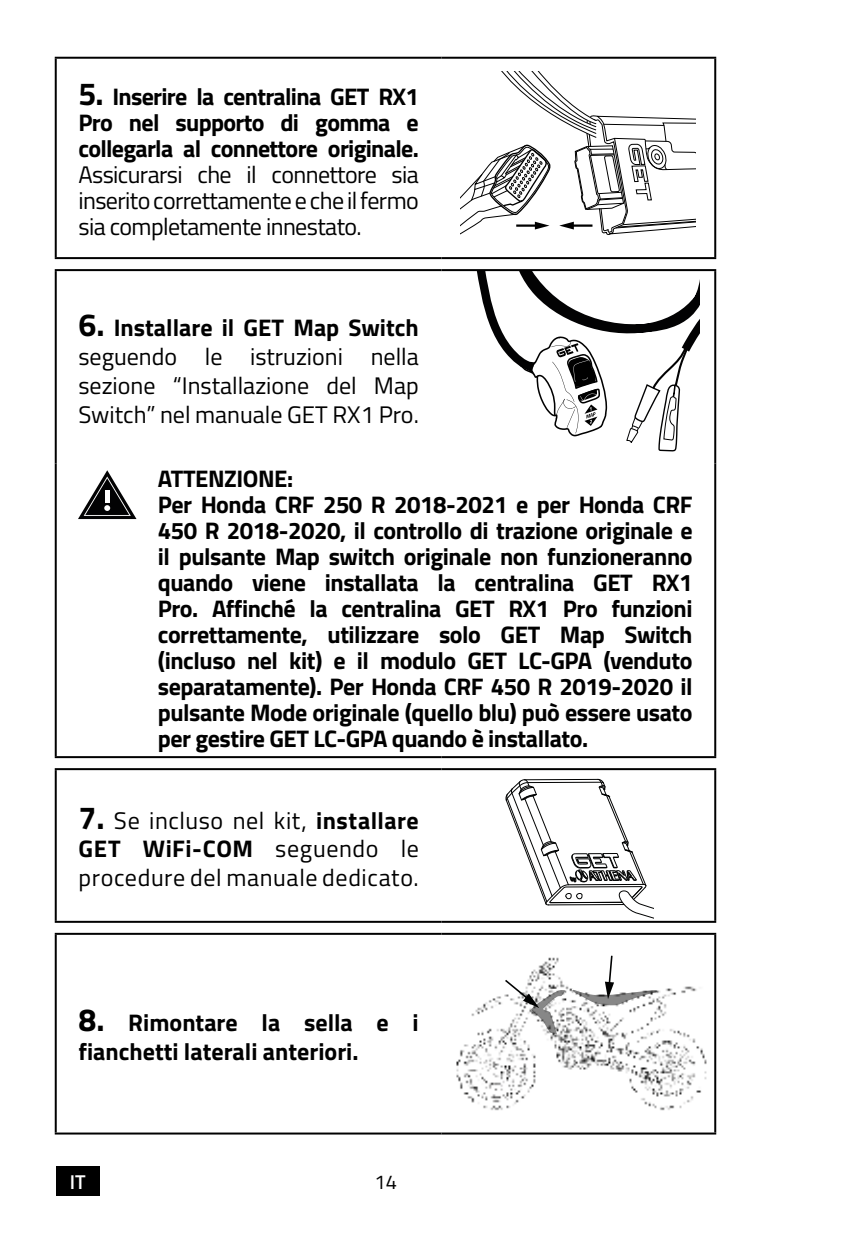
<style>
.page{position:relative;width:851px;height:1248px;background:#fff}
.page>*{position:absolute;margin:0;border:0;box-sizing:border-box;transform-origin:0 0}
.t1{font:700 24px/26px "Titillium";letter-spacing:-.02em;color:#000;text-align:justify}
.t2{font:24px/28.8px "Titillium";color:#000;text-align:justify}
.t3{font:700 24px/28.8px "Titillium";color:#000}
.t4{font:600 20px "Titillium";color:#fff}
.t5{font:20px "Titillium";color:#000}
.s1{font-size:32px}
.s2{font-weight:700;font-size:32px}
.s3{font-weight:700}
</style>
<div class="page">
<div style="left:56px;top:1166px;width:43px;height:29px;background:#000"></div>
<hr style="left:55px;top:57px;width:386px;height:2px;background:#000">
<hr style="left:55px;top:59px;width:2px;height:198px;background:#000">
<hr style="left:441px;top:57px;width:275px;height:2px;background:#000">
<hr style="left:714px;top:59px;width:2px;height:198px;background:#000">
<hr style="left:55px;top:257px;width:386px;height:2px;background:#000">
<hr style="left:441px;top:257px;width:275px;height:2px;background:#000">
<hr style="left:55px;top:269px;width:386px;height:2px;background:#000">
<hr style="left:55px;top:271px;width:2px;height:192px;background:#000">
<hr style="left:441px;top:269px;width:275px;height:2px;background:#000">
<hr style="left:714px;top:271px;width:2px;height:192px;background:#000">
<hr style="left:55px;top:463px;width:2px;height:293px;background:#000">
<hr style="left:714px;top:463px;width:2px;height:293px;background:#000">
<hr style="left:55px;top:756px;width:386px;height:2px;background:#000">
<hr style="left:441px;top:756px;width:275px;height:2px;background:#000">
<hr style="left:55px;top:768px;width:386px;height:2px;background:#000">
<hr style="left:55px;top:770px;width:2px;height:150px;background:#000">
<hr style="left:441px;top:768px;width:275px;height:2px;background:#000">
<hr style="left:714px;top:770px;width:2px;height:150px;background:#000">
<hr style="left:55px;top:920px;width:386px;height:2px;background:#000">
<hr style="left:441px;top:920px;width:275px;height:2px;background:#000">
<hr style="left:55px;top:932px;width:386px;height:2px;background:#000">
<hr style="left:55px;top:934px;width:2px;height:198px;background:#000">
<hr style="left:441px;top:932px;width:275px;height:2px;background:#000">
<hr style="left:714px;top:934px;width:2px;height:198px;background:#000">
<hr style="left:55px;top:1132px;width:386px;height:2px;background:#000">
<hr style="left:441px;top:1132px;width:275px;height:2px;background:#000">
<svg style="left:460px;top:71px;width:235px;height:164px"></svg>
<svg style="left:471px;top:271px;width:228px;height:181px"></svg>
<svg style="left:505px;top:778px;width:148px;height:141px"></svg>
<img style="left:456px;top:957px;width:251px;height:154px">
<svg style="left:572px;top:955px;width:85px;height:50px"></svg>
<svg style="left:503px;top:978px;width:62px;height:56px"></svg>
<svg style="left:78px;top:470px;width:58px;height:49px"></svg>
<p class="t1" style="left:78px;top:82px;width:342px"><span class="s1">5.</span> Inserire la centralina GET RX1<br>Pro nel supporto di gomma e collegarla al connettore originale.</p>
<p class="t2" style="left:78px;top:160px;width:342px;line-height:26px">Assicurarsi che il connettore sia inserito correttamente e che il fermo sia completamente innestato.</p>
<p class="t2" style="left:78px;top:312px;width:342px"><span class="s2">6.</span> <span class="s3">Installare il GET Map Switch </span>seguendo le istruzioni nella sezione “Installazione del Map Switch” nel manuale GET RX1 Pro.</p>
<p class="t1" style="left:158px;top:464px;width:536px;text-align:left">ATTENZIONE:<br>Per Honda CRF 250 R 2018-2021 e per Honda CRF 450 R 2018-2020, il controllo di trazione originale e il pulsante Map switch originale non funzioneranno quando viene installata la centralina GET RX1<br>Pro. Affinché la centralina GET RX1 Pro funzioni correttamente, utilizzare solo GET Map Switch (incluso nel kit) e il modulo GET LC-GPA (venduto separatamente). Per Honda CRF 450 R 2019-2020 il pulsante Mode originale (quello blu) può essere usato per gestire GET LC-GPA quando è installato.</p>
<p class="t2" style="left:78px;top:804px;width:342px"><span class="s2">7.</span> Se incluso nel kit, <span class="s3">installare GET WiFi-COM</span> seguendo le procedure del manuale dedicato.</p>
<p class="t3" style="left:78px;top:1007px;width:342px"><span class="s1">8.</span> Rimontare la sella e i fianchetti laterali anteriori.</p>
<p class="t4" style="left:70px;top:1166px;width:18px">IT</p>
<p class="t5" style="left:374px;top:1166px;width:24px">14</p>
</div>
